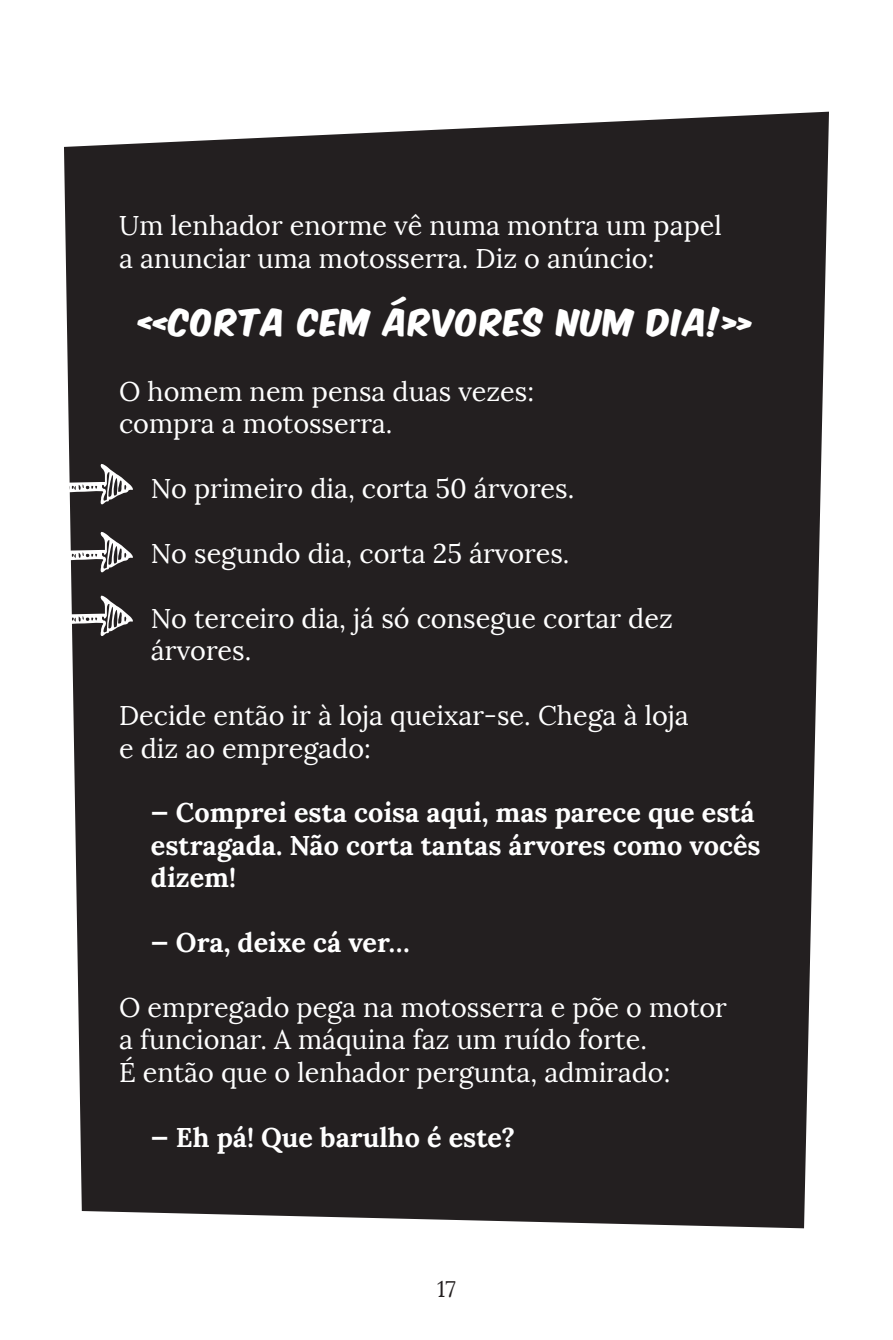
<style>
.page{position:relative;width:893px;height:1340px;background:#fff}
.page>*{position:absolute;margin:0;border:0;box-sizing:border-box;transform-origin:0 0}
.t1{font:31.5px "Komika Axis";letter-spacing:.05em;color:#fff}
.t2{font:27px/32.4px "Lora";color:#fff}
.t3{font:700 27px/32.4px "Lora";color:#fff}
.t4{font:22.5px "Lora";color:#231f20}
</style>
<div class="page">
<div style="left:64px;top:112px;width:765px;height:1116px;background:#231f20"></div>
<svg style="left:64px;top:463px;width:70px;height:41px"></svg>
<svg style="left:64px;top:531px;width:70px;height:41px"></svg>
<svg style="left:64px;top:595px;width:70px;height:41px"></svg>
<p class="t2" style="left:119px;top:210px;width:604px">Um lenhador enorme vê numa montra um papel a anunciar uma motosserra. Diz o anúncio:</p>
<p class="t1" style="left:139px;top:307px;width:615px">«CORTA CEM ÁRVORES NUM DIA!»</p>
<p class="t2" style="left:119px;top:375px;width:416px">O homem nem pensa duas vezes: compra a motosserra.</p>
<p class="t2" style="left:151px;top:472px;width:425px">No primeiro dia, corta 50 árvores.</p>
<p class="t2" style="left:151px;top:537px;width:420px">No segundo dia, corta 25 árvores.</p>
<p class="t2" style="left:151px;top:602px;width:523px">No terceiro dia, já só consegue cortar dez árvores.</p>
<p class="t2" style="left:119px;top:699px;width:571px">Decide então ir à loja queixar-se. Chega à loja e diz ao empregado:</p>
<p class="t3" style="left:151px;top:796px;width:611px">— Comprei esta coisa aqui, mas parece que está estragada. Não corta tantas árvores como vocês dizem!</p>
<p class="t3" style="left:151px;top:926px;width:260px">— Ora, deixe cá ver…</p>
<p class="t2" style="left:119px;top:991px;width:609px">O empregado pega na motosserra e põe o motor a funcionar. A máquina faz um ruído forte.<br>É então que o lenhador pergunta, admirado:</p>
<p class="t3" style="left:151px;top:1120px;width:366px">— Eh pá! Que barulho é este?</p>
<p class="t4" style="left:437px;top:1275px;width:20px">17</p>
</div>
